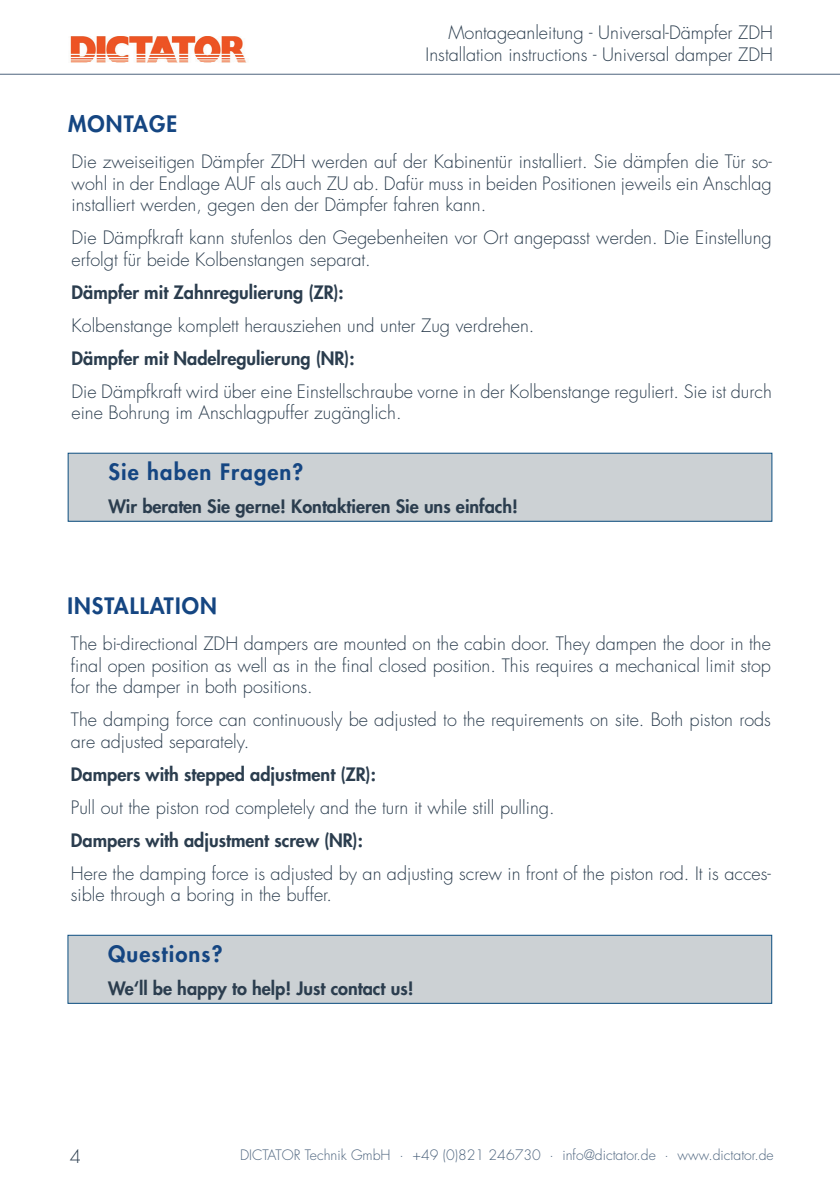
<style>
.page{position:relative;width:840px;height:1191px;background:#fff}
.page>*{position:absolute;margin:0;border:0;box-sizing:border-box;transform-origin:0 0}
.t1{font:800 22px "Futura Std";letter-spacing:.05em;color:#154682}
.t2{font:300 18px/21.6px "Futura Std";color:#2b3d4e}
.t3{font:800 18px "Futura Std";color:#2b3d4e}
.t4{font:300 14px "Futura Std";color:#4d647e}
</style>
<div class="page">
<img style="left:70px;top:37px;width:176px;height:25px">
<hr style="left:0;top:74px;width:839px;height:1px;background:#4d647e">
<div style="left:68px;top:453px;width:703px;height:68px;background:#ccd1d4"></div>
<div style="left:68px;top:453px;width:704px;height:69px;border:1px solid #0e5082"></div>
<div style="left:68px;top:935px;width:703px;height:68px;background:#ccd1d4"></div>
<div style="left:67px;top:934px;width:704px;height:69px;border:1px solid #0e5082"></div>
<p class="t1" style="left:68px;top:109px;width:110px">MONTAGE</p>
<p class="t2" style="left:425px;top:22px;width:349px;text-align:right">Montageanleitung - Universal-Dämpfer ZDH<br>Installation instructions - Universal damper ZDH</p>
<p class="t2" style="left:71px;top:151px;width:701px;text-align:justify">Die zweiseitigen Dämpfer ZDH werden auf der Kabinentür installiert. Sie dämpfen die Tür so&shy;wohl in der Endlage AUF als auch ZU ab. Dafür muss in beiden Positionen jeweils ein Anschlag installiert werden, gegen den der Dämpfer fahren kann.</p>
<p class="t2" style="left:71px;top:227px;width:701px">Die Dämpfkraft kann stufenlos den Gegebenheiten vor Ort angepasst werden. Die Einstellung erfolgt für beide Kolbenstangen separat.</p>
<p class="t3" style="left:71px;top:281px;width:273px">Dämpfer mit Zahnregulierung (ZR):</p>
<p class="t2" style="left:71px;top:315px;width:464px">Kolbenstange komplett herausziehen und unter Zug verdrehen.</p>
<p class="t3" style="left:71px;top:346px;width:284px">Dämpfer mit Nadelregulierung (NR):</p>
<p class="t2" style="left:71px;top:381px;width:701px">Die Dämpfkraft wird über eine Einstellschraube vorne in der Kolbenstange reguliert. Sie ist durch eine Bohrung im Anschlagpuffer zugänglich.</p>
<p class="t1" style="left:108px;top:458px;width:196px">Sie haben Fragen?</p>
<p class="t3" style="left:108px;top:495px;width:411px">Wir beraten Sie gerne! Kontaktieren Sie uns einfach!</p>
<p class="t1" style="left:67px;top:591px;width:151px">INSTALLATION</p>
<p class="t2" style="left:71px;top:633px;width:701px;text-align:justify">The bi-directional ZDH dampers are mounted on the cabin door. They dampen the door in the final open position as well as in the final closed position. This requires a mechanical limit stop for the damper in both positions.</p>
<p class="t2" style="left:71px;top:709px;width:701px">The damping force can continuously be adjusted to the requirements on site. Both piston rods are adjusted separately.</p>
<p class="t3" style="left:71px;top:762px;width:306px">Dampers with stepped adjustment (ZR):</p>
<p class="t2" style="left:71px;top:797px;width:485px">Pull out the piston rod completely and the turn it while still pulling.</p>
<p class="t3" style="left:71px;top:828px;width:293px">Dampers with adjustment screw (NR):</p>
<p class="t2" style="left:71px;top:862px;width:701px">Here the damping force is adjusted by an adjusting screw in front of the piston rod. It is acces&shy;sible through a boring in the buffer.</p>
<p class="t1" style="left:108px;top:940px;width:116px">Questions?</p>
<p class="t3" style="left:108px;top:976px;width:307px">We‘ll be happy to help! Just contact us!</p>
<p class="t2" style="left:70px;top:1146px;width:13px">4</p>
<p class="t4" style="left:240px;top:1146px;width:535px">DICTATOR Technik GmbH · +49 (0)821 246730 · info@dictator.de · www.dictator.de</p>
</div>
